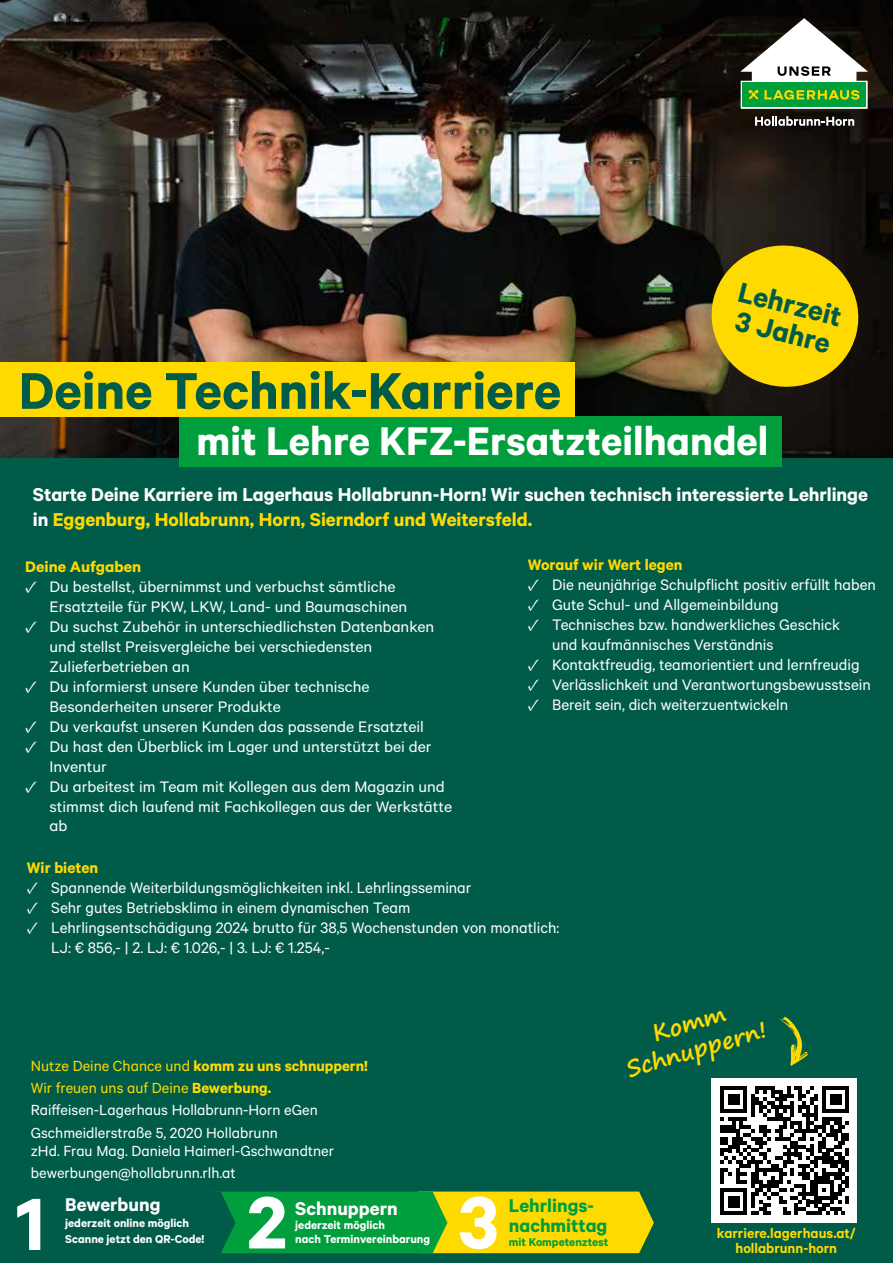
<style>
.page{position:relative;width:893px;height:1263px;background:#fff}
.page>*{position:absolute;margin:0;border:0;box-sizing:border-box;transform-origin:0 0}
.t1{font:83.25px "Calibre LH Headline";color:#fff}
.t2{font:58.05px "Calibre LH Headline";color:#005c48}
.t3{font:45px "Calibre LH Headline";color:#fff}
.t4{font:31.5px/29.1px "Calibre LH Headline";color:#005c48}
.t5{font:700 22.8px/27.3px "Segoe Print";color:#ffda00;text-align:center}
.t6{font:21px/25.2px "Calibre LH Headline";color:#fff}
.t7{font:20.85px/19.5px "Calibre LH Headline";color:#009e3d}
.t8{font:20.85px "Calibre LH Headline";color:#fff}
.t9{font:17.1px/20px "Calibre LH";color:#fff}
.t10{font:17.1px/20px "Calibre LH";color:#fff;scale:1.04 1}
.t11{font:17.1px "Calibre LH Headline";color:#ffda00}
.t12{font:17.1px "Calibre LH Headline";color:#ffda00;scale:1.04 1}
.t13{font:16.5px/22.2px "Calibre LH";color:#fff}
.t14{font:16.5px "Calibre LH Headline";color:#ffda00}
.t15{font:600 15.6px/15.6px "Calibre LH";color:#ffda00;text-align:center}
.t16{font:12.9px "Calibre LH Headline";color:#fff}
.t17{font:12.9px "Calibre LH Headline";color:#009e3d}
.s1{color:#ffda00}
.s2{font-family:"Minion Pro"}
.s3{font-family:"Calibre LH"}
.s4{font-family:"Calibre LH Headline";color:#ffda00}
</style>
<div class="page">
<div style="left:0;top:435px;width:893px;height:828px;background:#005c48"></div>
<img style="left:0;top:0;width:893px;height:457px">
<svg style="left:741px;top:18px;width:127px;height:91px"></svg>
<svg style="left:755px;top:116px;width:99px;height:10px"></svg>
<div style="left:711px;top:1078px;width:146px;height:144px;background:#fff"></div>
<svg style="left:720px;top:1086px;width:129px;height:129px"></svg>
<svg style="left:779px;top:1016px;width:29px;height:50px"></svg>
<svg style="left:212px;top:1191px;width:442px;height:62px;background:#75b521"></svg>
<svg style="left:704px;top:238px;width:162px;height:156px;background:#b39909"></svg>
<div style="left:179px;top:416px;width:603px;height:50px;background:#009e3d"></div>
<div style="left:0;top:362px;width:574px;height:55px;background:#ffda00"></div>
<h2 class="t2" style="left:19px;top:356px;width:544px">Deine Technik-Karriere</h2>
<h3 class="t4" style="left:742px;top:276px;width:107px;rotate:14deg">Lehrzeit<br>3 Jahre</h3>
<h3 class="t3" style="left:197px;top:414px;width:573px">mit Lehre KFZ-Ersatzteilhandel</h3>
<p class="t6" style="left:33px;top:481px;width:836px">Starte Deine Karriere im Lagerhaus Hollabrunn-Horn! Wir suchen technisch interessierte Lehrlinge in <span class="s1">Eggenburg, Hollabrunn, Horn, Sierndorf und Weitersfeld.</span></p>
<p class="t12" style="left:25px;top:556px;width:113px">Deine Aufgaben</p>
<p class="t10" style="left:50px;top:576px;width:345px;text-indent:-24px"><span class="s2">✓</span> Du bestellst, übernimmst und verbuchst sämtliche<br>Ersatzteile für PKW, LKW, Land- und Baumaschinen</p>
<p class="t10" style="left:50px;top:616px;width:371px;text-indent:-24px"><span class="s2">✓</span> Du suchst Zubehör in unterschiedlichsten Datenbanken und stellst Preisvergleiche bei verschiedensten<br>Zulieferbetrieben an</p>
<p class="t10" style="left:50px;top:676px;width:309px;text-indent:-24px"><span class="s2">✓</span> Du informierst unsere Kunden über technische<br>Besonderheiten unserer Produkte</p>
<p class="t10" style="left:25px;top:716px;width:385px"><span class="s2">✓</span> Du verkaufst unseren Kunden das passende Ersatzteil</p>
<p class="t10" style="left:50px;top:736px;width:369px;text-indent:-24px"><span class="s2">✓</span> Du hast den Überblick im Lager und unterstützt bei der<br>Inventur</p>
<p class="t10" style="left:50px;top:776px;width:389px;text-indent:-24px"><span class="s2">✓</span> Du arbeitest im Team mit Kollegen aus dem Magazin und stimmst dich laufend mit Fachkollegen aus der Werkstätte ab</p>
<p class="t11" style="left:528px;top:554px;width:156px">Worauf wir Wert legen</p>
<p class="t9" style="left:528px;top:574px;width:350px"><span class="s2">✓</span> Die neunjährige Schulpflicht positiv erfüllt haben</p>
<p class="t9" style="left:528px;top:594px;width:252px"><span class="s2">✓</span> Gute Schul- und Allgemeinbildung</p>
<p class="t9" style="left:552px;top:614px;width:289px;text-indent:-24px"><span class="s2">✓</span> Technisches bzw. handwerkliches Geschick und kaufmännisches Verständnis</p>
<p class="t9" style="left:528px;top:654px;width:333px"><span class="s2">✓</span> Kontaktfreudig, teamorientiert und lernfreudig</p>
<p class="t9" style="left:528px;top:674px;width:344px"><span class="s2">✓</span> Verlässlichkeit und Verantwortungsbewusstsein</p>
<p class="t9" style="left:528px;top:694px;width:262px"><span class="s2">✓</span> Bereit sein, dich weiterzuentwickeln</p>
<p class="t11" style="left:27px;top:857px;width:73px">Wir bieten</p>
<p class="t9" style="left:27px;top:877px;width:446px"><span class="s2">✓</span> Spannende Weiterbildungsmöglichkeiten inkl. Lehrlingsseminar</p>
<p class="t9" style="left:27px;top:897px;width:385px"><span class="s2">✓</span> Sehr gutes Betriebsklima in einem dynamischen Team</p>
<p class="t9" style="left:51px;top:917px;width:510px;text-indent:-24px"><span class="s2">✓</span> Lehrlingsentschädigung 2024 brutto für 38,5 Wochenstunden von monatlich:<br>LJ: € 856,- | 2. LJ: € 1.026,- | 3. LJ: € 1.254,-</p>
<p class="t14" style="left:31px;top:1056px;width:339px"><span class="s3">Nutze Deine Chance und</span> komm zu uns schnuppern!</p>
<p class="t13" style="left:31px;top:1076px;width:288px"><span class="s1">Wir freuen uns auf Deine</span> <span class="s4">Bewerbung.<br></span>Raiffeisen-Lagerhaus Hollabrunn-Horn eGen<br>Gschmeidlerstraße 5, 2020 Hollabrunn</p>
<p class="t13" style="left:31px;top:1139px;width:305px">zHd. Frau Mag. Daniela Haimerl-Gschwandtner bewerbungen@hollabrunn.rlh.at</p>
<h3 class="t5" style="left:615px;top:1029px;width:146px;rotate:-16deg">Komm<br>Schnuppern!</h3>
<h1 class="t1" style="left:16px;top:1174px;width:31px">1</h1>
<p class="t8" style="left:65px;top:1192px;width:97px">Bewerbung</p>
<p class="t16" style="left:65px;top:1215px;width:125px">jederzeit online möglich</p>
<p class="t16" style="left:65px;top:1231px;width:141px">Scanne jetzt den QR-Code!</p>
<h1 class="t1" style="left:247px;top:1172px;width:42px">2</h1>
<p class="t8" style="left:295px;top:1196px;width:104px">Schnuppern</p>
<p class="t16" style="left:295px;top:1217px;width:91px">jederzeit möglich</p>
<p class="t16" style="left:295px;top:1232px;width:136px">nach Terminvereinbarung</p>
<h1 class="t1" style="left:459px;top:1172px;width:41px">3</h1>
<p class="t7" style="left:509px;top:1195px;width:100px">Lehrlings&shy;nachmittag</p>
<p class="t17" style="left:509px;top:1234px;width:101px">mit Kompetenztest</p>
<p class="t15" style="left:717px;top:1224px;width:140px">karriere.lagerhaus.at/ hollabrunn-horn</p>
</div>
